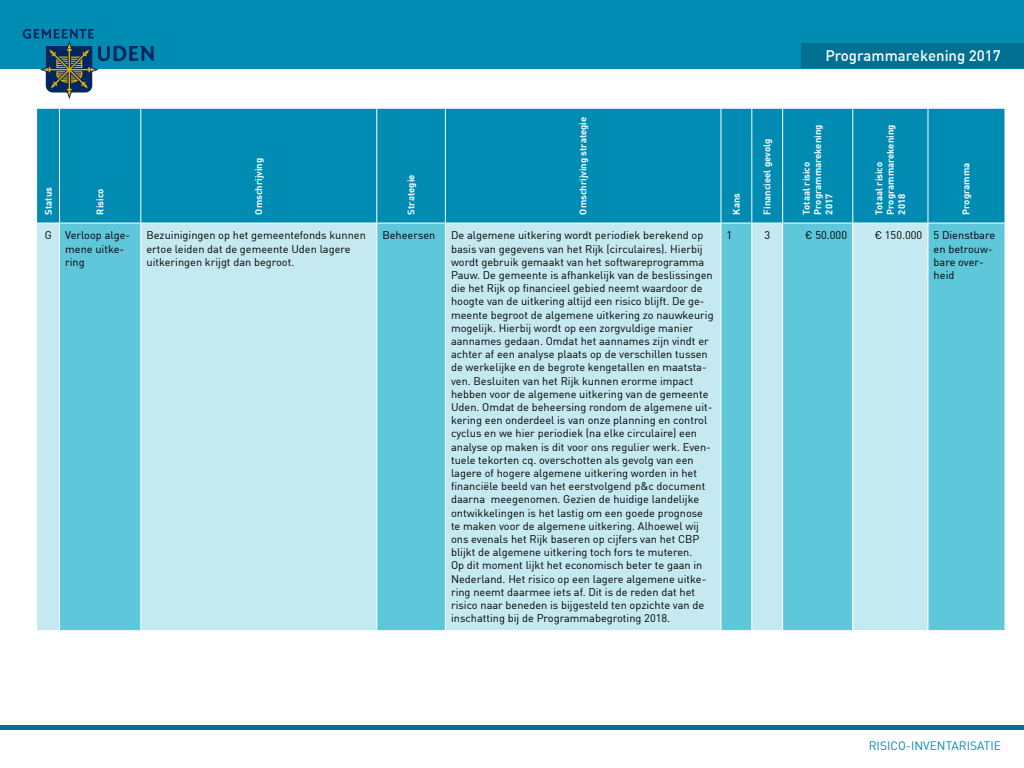
<style>
.page{position:relative;width:1024px;height:768px;background:#fff}
.page>*{position:absolute;margin:0;border:0;box-sizing:border-box;transform-origin:0 0}
.t1{font:500 15px "DIN";color:#fff}
.t2{font:12px "DIN";color:#008bb3}
.t3{font:11px/13.2px "DIN";color:#000}
.t4{font:700 9.5px/11.4px "DIN";color:#fff}
</style>
<div class="page">
<hr style="left:0;top:726px;width:1024px;height:4px;background:#007093">
<div style="left:0;top:0;width:1024px;height:68px;background:#008bb3"></div>
<div style="left:801px;top:43px;width:223px;height:25px;background:#007093"></div>
<svg style="left:23px;top:29px;width:131px;height:70px"></svg>
<div style="left:37px;top:109px;width:968px;height:114px;background:#008bb3"></div>
<div style="left:37px;top:224px;width:22px;height:406px;background:#c5e9f0"></div>
<svg style="left:60px;top:224px;width:945px;height:406px;background:#9fdce7"></svg>
<div style="left:853px;top:223px;width:75px;height:408px;background:#c5e9f0"></div>
<hr style="left:141px;top:223px;width:1px;height:407px;background:#fff">
<hr style="left:377px;top:223px;width:1px;height:407px;background:#fff">
<hr style="left:445px;top:223px;width:1px;height:407px;background:#fff">
<hr style="left:721px;top:223px;width:1px;height:407px;background:#fff">
<hr style="left:752px;top:223px;width:1px;height:407px;background:#fff">
<hr style="left:782px;top:223px;width:1px;height:407px;background:#fff">
<hr style="left:59px;top:108px;width:1px;height:115px;background:#fff">
<hr style="left:141px;top:108px;width:1px;height:115px;background:#fff">
<hr style="left:377px;top:108px;width:1px;height:115px;background:#fff">
<hr style="left:445px;top:108px;width:1px;height:115px;background:#fff">
<hr style="left:721px;top:108px;width:1px;height:115px;background:#fff">
<hr style="left:752px;top:108px;width:1px;height:115px;background:#fff">
<hr style="left:782px;top:108px;width:1px;height:115px;background:#fff">
<hr style="left:853px;top:108px;width:1px;height:115px;background:#fff">
<hr style="left:928px;top:108px;width:1px;height:115px;background:#fff">
<svg style="left:37px;top:108px;width:23px;height:1px"></svg>
<svg style="left:37px;top:223px;width:23px;height:1px"></svg>
<hr style="left:853px;top:223px;width:75px;height:1px;background:#fff">
<hr style="left:853px;top:223px;width:1px;height:407px;background:#fff">
<hr style="left:928px;top:223px;width:1px;height:407px;background:#fff">
<hr style="left:853px;top:630px;width:75px;height:1px;background:#fff">
<p class="t4" style="left:42px;top:215px;width:29px;rotate:-90deg">Status</p>
<p class="t4" style="left:94px;top:215px;width:27px;rotate:-90deg">Risico</p>
<p class="t4" style="left:253px;top:215px;width:58px;rotate:-90deg">Omschrijving</p>
<p class="t4" style="left:405px;top:215px;width:41px;rotate:-90deg">Strategie</p>
<p class="t4" style="left:577px;top:215px;width:99px;rotate:-90deg">Omschrijving strategie</p>
<p class="t4" style="left:730px;top:215px;width:23px;rotate:-90deg">Kans</p>
<p class="t4" style="left:761px;top:215px;width:77px;rotate:-90deg">Financieel gevolg</p>
<h1 class="t1" style="left:825px;top:46px;width:177px">Programmarekening 2017</h1>
<p class="t4" style="left:800px;top:215px;width:91px;rotate:-90deg">Totaal risico<br>Programmarekening<br>2017</p>
<p class="t4" style="left:873px;top:215px;width:91px;rotate:-90deg">Totaal risico<br>Programmarekening<br>2018</p>
<p class="t4" style="left:960px;top:215px;width:53px;rotate:-90deg">Programma</p>
<p class="t3" style="left:65px;top:229px;width:67px;text-indent:-20px">G Verloop alge&shy;mene uitke&shy;ring</p>
<p class="t3" style="left:146px;top:229px;width:221px">Bezuinigingen op het gemeentefonds kunnen ertoe leiden dat de gemeente Uden lagere uitkeringen krijgt dan begroot.</p>
<p class="t3" style="left:382px;top:229px;width:55px">Beheersen</p>
<p class="t3" style="left:451px;top:229px;width:264px">De algemene uitkering wordt periodiek berekend op basis van gegevens van het Rijk (circulaires). Hierbij wordt gebruik gemaakt van het softwareprogramma Pauw. De gemeente is afhankelijk van de beslissingen die het Rijk op financieel gebied neemt waardoor de hoogte van de uitkering altijd een risico blijft. De ge&shy;meente begroot de algemene uitkering zo nauwkeurig mogelijk. Hierbij wordt op een zorgvuldige manier aannames gedaan. Omdat het aannames zijn vindt er achter af een analyse plaats op de verschillen tussen de werkelijke en de begrote kengetallen en maatsta&shy;ven. Besluiten van het Rijk kunnen erorme impact hebben voor de algemene uitkering van de gemeente Uden. Omdat de beheersing rondom de algemene uit&shy;kering een onderdeel is van onze planning en control cyclus en we hier periodiek (na elke circulaire) een analyse op maken is dit voor ons regulier werk. Even&shy;tuele tekorten cq. overschotten als gevolg van een lagere of hogere algemene uitkering worden in het financiële beeld van het eerstvolgend p&amp;c document daarna meegenomen. Gezien de huidige landelijke ontwikkelingen is het lastig om een goede prognose te maken voor de algemene uitkering. Alhoewel wij ons evenals het Rijk baseren op cijfers van het CBP blijkt de algemene uitkering toch fors te muteren.<br>Op dit moment lijkt het economisch beter te gaan in Nederland. Het risico op een lagere algemene uitke&shy;ring neemt daarmee iets af. Dit is de reden dat het risico naar beneden is bijgesteld ten opzichte van de inschatting bij de Programmabegroting 2018.</p>
<p class="t3" style="left:727px;top:229px;width:7px">1</p>
<p class="t3" style="left:764px;top:229px;width:7px">3</p>
<p class="t3" style="left:805px;top:229px;width:43px">€ 50.000</p>
<p class="t3" style="left:934px;top:229px;width:63px;text-indent:-59px">€ 150.000 5 Dienstbare en betrouw&shy;bare over&shy;heid</p>
<p class="t2" style="left:869px;top:739px;width:134px">RISICO-INVENTARISATIE</p>
</div>
